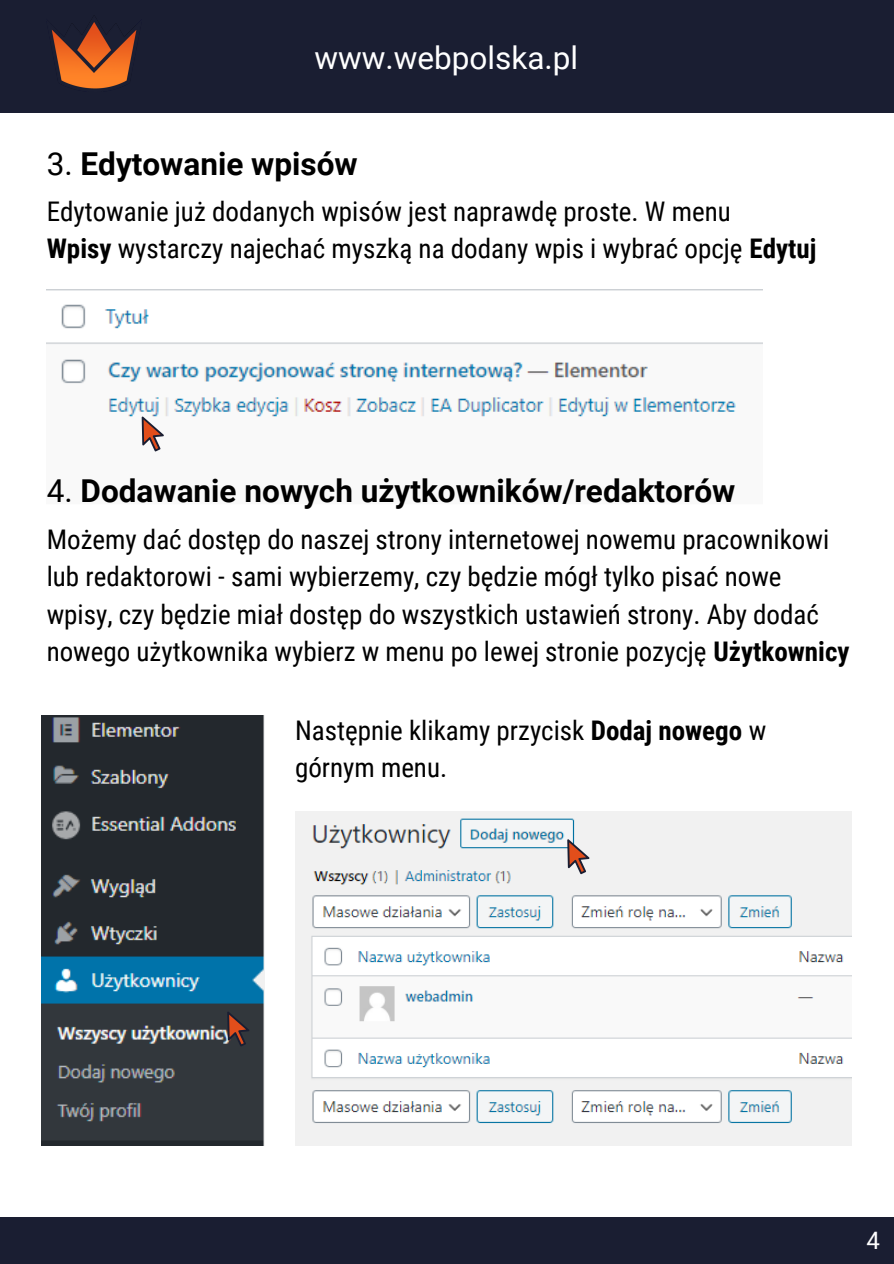
<style>
.page{position:relative;width:894px;height:1264px;background:#fff}
.page>*{position:absolute;margin:0;border:0;box-sizing:border-box;transform-origin:0 0}
.t1{font:700 31.5px "Roboto";color:#000}
.t2{font:31.5px "Roboto";color:#fff}
.t3{font:27px/37.2px "Roboto Condensed";color:#000}
.t4{font:24px "Roboto";color:#fff}
.s1{font-weight:400}
.s2{font-weight:700}
</style>
<div class="page">
<div style="left:0;top:0;width:893px;height:113px;background:#1a1e32"></div>
<img style="left:51px;top:22px;width:86px;height:67px">
<div style="left:0;top:1216px;width:893px;height:47px;background:#1a1e32"></div>
<img style="left:47px;top:290px;width:715px;height:162px">
<svg style="left:142px;top:416px;width:22px;height:35px"></svg>
<img style="left:41px;top:715px;width:223px;height:430px">
<svg style="left:227px;top:1011px;width:22px;height:35px"></svg>
<img style="left:295px;top:811px;width:556px;height:334px">
<svg style="left:567px;top:839px;width:22px;height:35px"></svg>
<p class="t2" style="left:314px;top:40px;width:265px">www.webpolska.pl</p>
<p class="t1" style="left:47px;top:146px;width:312px"><span class="s1">3.</span> Edytowanie wpisów</p>
<p class="t3" style="left:47px;top:193px;width:771px">Edytowanie już dodanych wpisów jest naprawdę proste. W menu<br><span class="s2">Wpisy</span> wystarczy najechać myszką na dodany wpis i wybrać opcję <span class="s2">Edytuj</span></p>
<p class="t1" style="left:47px;top:472px;width:690px"><span class="s1">4.</span> Dodawanie nowych użytkowników/redaktorów</p>
<p class="t3" style="left:47px;top:521px;width:804px">Możemy dać dostęp do naszej strony internetowej nowemu pracownikowi lub redaktorowi - sami wybierzemy, czy będzie mógł tylko pisać nowe wpisy, czy będzie miał dostęp do wszystkich ustawień strony. Aby dodać nowego użytkownika wybierz w menu po lewej stronie pozycję <span class="s2">Użytkownicy</span></p>
<p class="t3" style="left:295px;top:711px;width:472px">Następnie klikamy przycisk <span class="s2">Dodaj nowego</span> w górnym menu.</p>
<p class="t4" style="left:866px;top:1226px;width:15px">4</p>
</div>
